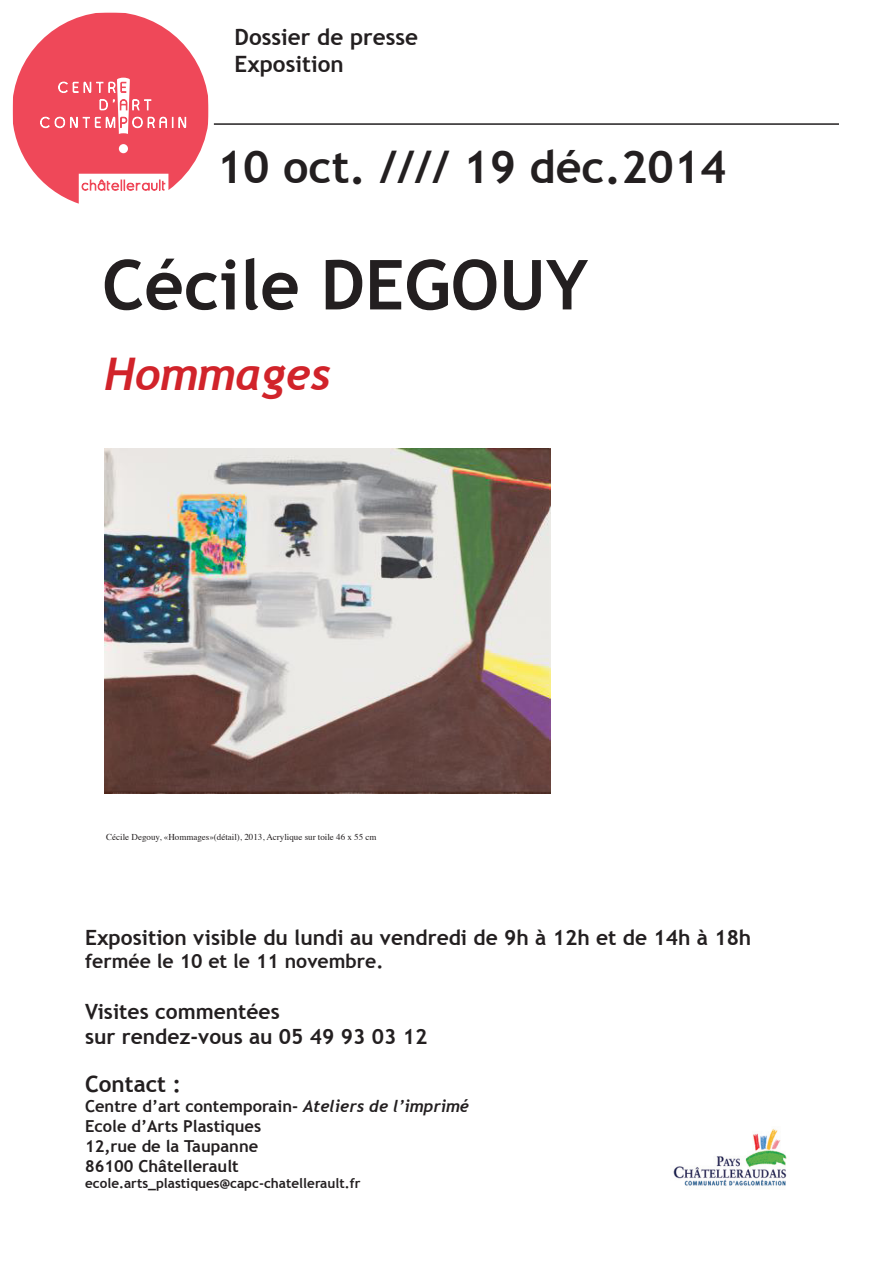
<style>
.page{position:relative;width:893px;height:1263px;background:#fff}
.page>*{position:absolute;margin:0;border:0;box-sizing:border-box;transform-origin:0 0}
.t1{font:700 69px "Trebuchet MS";color:#231f20}
.t2{font:700 45px "Trebuchet MS";color:#231f20}
.t3{font:italic 700 45px "Trebuchet";color:#d1232a}
.t4{font:700 22.5px "Trebuchet MS";color:#231f20}
.t5{font:700 21px "Trebuchet MS";color:#231f20}
.t6{font:700 19.5px "Trebuchet MS";color:#231f20}
.t7{font:700 16.5px "Trebuchet MS";color:#231f20}
.t8{font:700 13.5px "Trebuchet MS";color:#231f20}
.t9{font:9px "Times";color:#231f20}
.s1{font-family:"Trebuchet";font-style:italic}
</style>
<div class="page">
<svg style="left:14px;top:14px;width:193px;height:190px"></svg>
<hr style="left:214px;top:123px;width:625px;height:2px;background:#231f20">
<img style="left:673px;top:1128px;width:114px;height:58px">
<img style="left:104px;top:449px;width:447px;height:345px">
<p class="t4" style="left:235px;top:23px;width:185px">Dossier de presse</p>
<p class="t4" style="left:235px;top:50px;width:111px">Exposition</p>
<p class="t2" style="left:217px;top:139px;width:511px">10 oct. //// 19 déc.2014</p>
<p class="t1" style="left:102px;top:242px;width:488px">Cécile DEGOUY</p>
<p class="t3" style="left:104px;top:347px;width:229px">Hommages</p>
<p class="t9" style="left:106px;top:829px;width:272px">Cécile Degouy, «Hommages»(détail), 2013, Acrylique sur toile 46 x 55 cm</p>
<p class="t5" style="left:85px;top:924px;width:668px">Exposition visible du lundi au vendredi de 9h à 12h et de 14h à 18h</p>
<p class="t6" style="left:85px;top:949px;width:300px">fermée le 10 et le 11 novembre.</p>
<p class="t5" style="left:85px;top:998px;width:196px">Visites commentées</p>
<p class="t5" style="left:85px;top:1023px;width:344px">sur rendez-vous au 05 49 93 03 12</p>
<p class="t4" style="left:85px;top:1070px;width:98px">Contact :</p>
<p class="t7" style="left:85px;top:1096px;width:385px">Centre d’art contemporain- <span class="s1">Ateliers de l’imprimé</span></p>
<p class="t7" style="left:85px;top:1116px;width:178px">Ecole d’Arts Plastiques</p>
<p class="t7" style="left:85px;top:1136px;width:175px">12,rue de la Taupanne</p>
<p class="t7" style="left:85px;top:1155px;width:155px">86100 Châtellerault</p>
<p class="t8" style="left:85px;top:1174px;width:277px">ecole.arts_plastiques@capc-chatellerault.fr</p>
</div>
